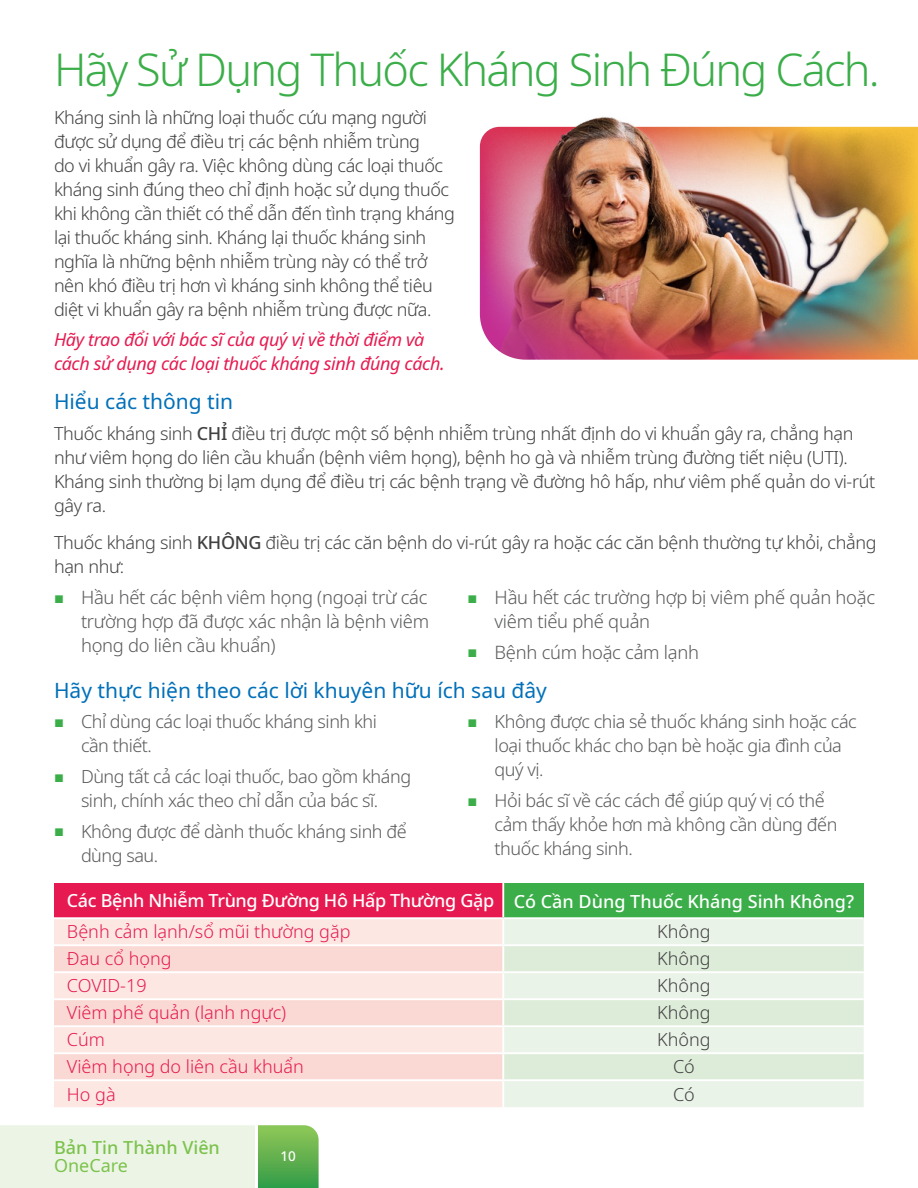
<style>
.page{position:relative;width:918px;height:1188px;background:#fff}
.page>*{position:absolute;margin:0;border:0;box-sizing:border-box;transform-origin:0 0}
.t1{font:300 45px "Noto Sans";letter-spacing:-.04em;color:#3bae49}
.t2{font:21px "Noto Sans";color:#0070b9}
.t3{font:300 18.3px/24px "Noto Sans";letter-spacing:-.015em;color:#58595b;text-align:justify}
.t4{font:300 18px/24px "Noto Sans";letter-spacing:-.025em;color:#414042}
.t5{font:300 18px/24px "Noto Sans";letter-spacing:-.025em;color:#58595b}
.t6{font:300 18px "Noto Sans";color:#e61a50}
.t7{font:italic 18px/24px "Noto Sans";letter-spacing:-.02em;color:#e61a50}
.t8{font:500 18px "Noto Sans";letter-spacing:-.02em;color:#fff}
.t9{font:500 18px "Noto Sans";color:#7cc24d}
.t10{font:18px "Noto Sans";color:#7cc24d}
.t11{font:500 13.5px "Noto Sans";color:#fff}
.s1{font-weight:500}
.s2{font-family:"Arial";font-weight:400;font-size:16.5px;color:#3bae49}
</style>
<div class="page">
<img style="left:480px;top:117px;width:438px;height:243px">
<div style="left:54px;top:883px;width:449px;height:35px;background:#e61a50"></div>
<div style="left:503px;top:883px;width:361px;height:35px;background:#3bae49"></div>
<div style="left:54px;top:919px;width:448px;height:188px;background:#fce7e3"></div>
<div style="left:504px;top:919px;width:360px;height:188px;background:#eaf3e7"></div>
<svg style="left:54px;top:946px;width:448px;height:133px;background:#fadeda"></svg>
<svg style="left:504px;top:946px;width:360px;height:133px;background:#e2eede"></svg>
<hr style="left:502px;top:883px;width:2px;height:34px;background:#fff">
<hr style="left:54px;top:917px;width:449px;height:2px;background:#fff">
<hr style="left:503px;top:917px;width:361px;height:2px;background:#fff">
<hr style="left:54px;top:944px;width:449px;height:2px;background:#fff">
<hr style="left:503px;top:944px;width:361px;height:2px;background:#fff">
<hr style="left:54px;top:971px;width:449px;height:2px;background:#fff">
<hr style="left:503px;top:971px;width:361px;height:2px;background:#fff">
<hr style="left:54px;top:998px;width:449px;height:2px;background:#fff">
<hr style="left:503px;top:998px;width:361px;height:2px;background:#fff">
<hr style="left:54px;top:1025px;width:449px;height:2px;background:#fff">
<hr style="left:503px;top:1025px;width:361px;height:2px;background:#fff">
<hr style="left:54px;top:1052px;width:449px;height:2px;background:#fff">
<hr style="left:503px;top:1052px;width:361px;height:2px;background:#fff">
<hr style="left:54px;top:1079px;width:449px;height:2px;background:#fff">
<hr style="left:503px;top:1079px;width:361px;height:2px;background:#fff">
<svg style="left:0;top:1125px;width:319px;height:63px;background:#d2e8c9"></svg>
<h1 class="t1" style="left:54px;top:38px;width:827px">Hãy Sử Dụng Thuốc Kháng Sinh Đúng Cách.</h1>
<p class="t4" style="left:54px;top:106px;width:403px">Kháng sinh là những loại thuốc cứu mạng người được sử dụng để điều trị các bệnh nhiễm trùng<br>do vi khuẩn gây ra. Việc không dùng các loại thuốc kháng sinh đúng theo chỉ định hoặc sử dụng thuốc khi không cần thiết có thể dẫn đến tình trạng kháng lại thuốc kháng sinh. Kháng lại thuốc kháng sinh nghĩa là những bệnh nhiễm trùng này có thể trở nên khó điều trị hơn vì kháng sinh không thể tiêu diệt vi khuẩn gây ra bệnh nhiễm trùng được nữa.</p>
<p class="t7" style="left:54px;top:328px;width:392px">Hãy trao đổi với bác sĩ của quý vị về thời điểm và cách sử dụng các loại thuốc kháng sinh đúng cách.</p>
<p class="t2" style="left:54px;top:387px;width:181px">Hiểu các thông tin</p>
<p class="t4" style="left:54px;top:422px;width:823px">Thuốc kháng sinh <span class="s1">CHỈ</span> điều trị được một số bệnh nhiễm trùng nhất định do vi khuẩn gây ra, chẳng hạn như viêm họng do liên cầu khuẩn (bệnh viêm họng), bệnh ho gà và nhiễm trùng đường tiết niệu (UTI).<br>Kháng sinh thường bị lạm dụng để điều trị các bệnh trạng về đường hô hấp, như viêm phế quản do vi-rút gây ra.</p>
<p class="t4" style="left:54px;top:531px;width:824px">Thuốc kháng sinh <span class="s1">KHÔNG</span> điều trị các căn bệnh do vi-rút gây ra hoặc các căn bệnh thường tự khỏi, chẳng hạn như:</p>
<p class="t3" style="left:81px;top:586px;width:350px;text-indent:-27px"><span class="s2">■</span> Hầu hết các bệnh viêm họng (ngoại trừ các trường hợp đã được xác nhận là bệnh viêm họng do liên cầu khuẩn)</p>
<p class="t3" style="left:495px;top:586px;width:382px;text-indent:-27px"><span class="s2">■</span> Hầu hết các trường hợp bị viêm phế quản hoặc viêm tiểu phế quản</p>
<p class="t3" style="left:468px;top:641px;width:233px"><span class="s2">■</span> Bệnh cúm hoặc cảm lạnh</p>
<p class="t2" style="left:54px;top:675px;width:495px">Hãy thực hiện theo các lời khuyên hữu ích sau đây</p>
<p class="t5" style="left:81px;top:710px;width:298px;text-indent:-27px"><span class="s2">■</span> Chỉ dùng các loại thuốc kháng sinh khi cần thiết.</p>
<p class="t5" style="left:54px;top:765px;width:359px;text-align:center"><span class="s2">■</span> Dùng tất cả các loại thuốc, bao gồm kháng sinh, chính xác theo chỉ dẫn của bác sĩ.</p>
<p class="t5" style="left:81px;top:820px;width:327px;text-indent:-27px"><span class="s2">■</span> Không được để dành thuốc kháng sinh để dùng sau.</p>
<p class="t5" style="left:495px;top:710px;width:364px;text-indent:-27px"><span class="s2">■</span> Không được chia sẻ thuốc kháng sinh hoặc các loại thuốc khác cho bạn bè hoặc gia đình của quý vị.</p>
<p class="t5" style="left:495px;top:789px;width:344px;text-indent:-27px"><span class="s2">■</span> Hỏi bác sĩ về các cách để giúp quý vị có thể cảm thấy khỏe hơn mà không cần dùng đến thuốc kháng sinh.</p>
<p class="t8" style="left:67px;top:888px;width:789px">Các Bệnh Nhiễm Trùng Đường Hô Hấp Thường Gặp Có Cần Dùng Thuốc Kháng Sinh Không?</p>
<p class="t6" style="left:67px;top:919px;width:285px">Bệnh cảm lạnh/sổ mũi thường gặp</p>
<p class="t4" style="left:657px;top:920px;width:55px">Không</p>
<p class="t6" style="left:67px;top:946px;width:106px">Đau cổ họng</p>
<p class="t4" style="left:657px;top:947px;width:55px">Không</p>
<p class="t6" style="left:67px;top:973px;width:81px">COVID-19</p>
<p class="t4" style="left:657px;top:974px;width:55px">Không</p>
<p class="t6" style="left:67px;top:1000px;width:221px">Viêm phế quản (lạnh ngực)</p>
<p class="t4" style="left:657px;top:1001px;width:55px">Không</p>
<p class="t6" style="left:67px;top:1027px;width:40px">Cúm</p>
<p class="t4" style="left:657px;top:1028px;width:55px">Không</p>
<p class="t6" style="left:67px;top:1054px;width:239px">Viêm họng do liên cầu khuẩn</p>
<p class="t4" style="left:673px;top:1055px;width:23px">Có</p>
<p class="t6" style="left:67px;top:1081px;width:50px">Ho gà</p>
<p class="t4" style="left:673px;top:1083px;width:23px">Có</p>
<p class="t9" style="left:54px;top:1135px;width:167px">Bản Tin Thành Viên</p>
<p class="t10" style="left:54px;top:1153px;width:76px">OneCare</p>
<p class="t11" style="left:281px;top:1147px;width:17px">10</p>
</div>
